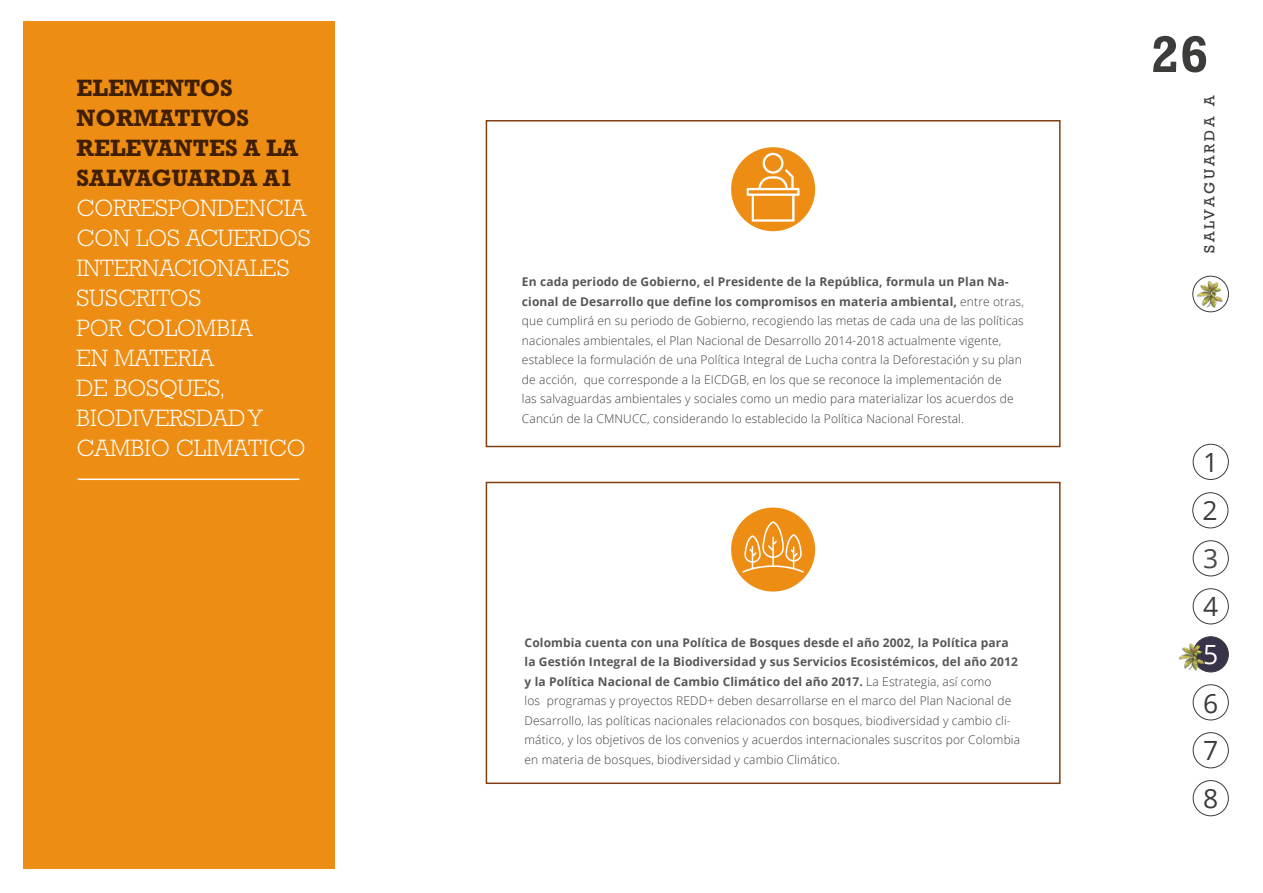
<style>
.page{position:relative;width:1263px;height:893px;background:#fff}
.page>*{position:absolute;margin:0;border:0;box-sizing:border-box;transform-origin:0 0}
.t1{font:700 52.35px "Rockwell";color:#3c3c3b}
.t2{font:26.55px/47.8px "Open Sans";color:#3c3c3b}
.t3{font:26.55px "Open Sans";color:#494848}
.t4{font:26.55px "Open Sans";color:#fff}
.t5{font:300 24px/30px "Rockwell Std";color:#fff}
.t6{font:700 24px/30px "Rockwell Std";color:#401e00}
.t7{font:15px "Rockwell";letter-spacing:.19em;color:#3c3c3b}
.t8{font:300 12px/19.5px "Open Sans";letter-spacing:.01em;color:#3c3c3b}
.s1{font-weight:700;color:#575756}
</style>
<div class="page">
<div style="left:22px;top:22px;width:312px;height:847px;background:#ee8d13"></div>
<div style="left:1193px;top:444px;width:35px;height:36px;border:1px solid #3c3c3b;border-radius:50%"></div>
<div style="left:1193px;top:540px;width:35px;height:36px;border:1px solid #3c3c3b;border-radius:50%"></div>
<div style="left:1193px;top:637px;width:35px;height:35px;background:#383349;border-radius:50%"></div>
<div style="left:1193px;top:636px;width:35px;height:36px;border:1px solid #3c3c3b;border-radius:50%"></div>
<div style="left:1193px;top:732px;width:35px;height:36px;border:1px solid #3c3c3b;border-radius:50%"></div>
<div style="left:1193px;top:780px;width:35px;height:36px;border:1px solid #3c3c3b;border-radius:50%"></div>
<div style="left:1193px;top:588px;width:35px;height:36px;border:1px solid #3c3c3b;border-radius:50%"></div>
<div style="left:1193px;top:684px;width:35px;height:36px;border:1px solid #3c3c3b;border-radius:50%"></div>
<div style="left:1192px;top:492px;width:36px;height:36px;border:1px solid #3c3c3b;border-radius:50%"></div>
<img style="left:1179px;top:643px;width:31px;height:29px">
<div style="left:1192px;top:276px;width:37px;height:36px;border:1px solid #3c3c3b;border-radius:50%"></div>
<img style="left:1192px;top:276px;width:36px;height:36px">
<hr style="left:78px;top:479px;width:221px;height:1px;background:#fff">
<div style="left:486px;top:120px;width:574px;height:327px;border:2px solid #803f12"></div>
<div style="left:486px;top:482px;width:574px;height:302px;border:2px solid #803f12"></div>
<div style="left:731px;top:147px;width:84px;height:84px;background:#ee8d13;border-radius:50%"></div>
<div style="left:731px;top:508px;width:84px;height:84px;background:#ee8d13;border-radius:50%"></div>
<svg style="left:747px;top:153px;width:52px;height:69px"></svg>
<svg style="left:742px;top:521px;width:62px;height:52px"></svg>
<h3 class="t6" style="left:76px;top:73px;width:223px">ELEMENTOS<br>NORMATIVOS<br>RELEVANTES A LA<br>SALVAGUARDA A1</h3>
<h3 class="t5" style="left:76px;top:193px;width:236px">CORRESPONDENCIA<br>CON LOS ACUERDOS<br>INTERNACIONALES<br>SUSCRITOS<br>POR COLOMBIA<br>EN MATERIA<br>DE BOSQUES,<br>BIODIVERSDAD Y<br>CAMBIO CLIMATICO</h3>
<p class="t8" style="left:522px;top:272px;width:503px"><span class="s1">En cada periodo de Gobierno, el Presidente de la República, formula un Plan Na&shy;cional de Desarrollo que define los compromisos en materia ambiental,</span> entre otras, que cumplirá en su periodo de Gobierno, recogiendo las metas de cada una de las políticas nacionales ambientales, el Plan Nacional de Desarrollo 2014-2018 actualmente vigente, establece la formulación de una Política Integral de Lucha contra la Deforestación y su plan de acción, que corresponde a la EICDGB, en los que se reconoce la implementación de<br>las salvaguardas ambientales y sociales como un medio para materializar los acuerdos de Cancún de la CMNUCC, considerando lo establecido la Política Nacional Forestal.</p>
<p class="t8" style="left:525px;top:632px;width:497px"><span class="s1">Colombia cuenta con una Política de Bosques desde el año 2002, la Política para la Gestión Integral de la Biodiversidad y sus Servicios Ecosistémicos, del año 2012 y la Política Nacional de Cambio Climático del año 2017.</span> La Estrategia, así como<br>los programas y proyectos REDD+ deben desarrollarse en el marco del Plan Nacional de Desarrollo, las políticas nacionales relacionados con bosques, biodiversidad y cambio cli&shy;mático, y los objetivos de los convenios y acuerdos internacionales suscritos por Colombia en materia de bosques, biodiversidad y cambio Climático.</p>
<h1 class="t1" style="left:1151px;top:23px;width:59px">26</h1>
<p class="t7" style="left:1201px;top:253px;width:159px;rotate:-90deg">SALVAGUARDA A</p>
<h2 class="t2" style="left:1203px;top:438px;width:17px">1</h2>
<h2 class="t2" style="left:1202px;top:486px;width:17px">2</h2>
<h2 class="t3" style="left:1203px;top:541px;width:17px">3</h2>
<h2 class="t2" style="left:1203px;top:582px;width:17px">4</h2>
<h2 class="t4" style="left:1203px;top:637px;width:17px">5</h2>
<h2 class="t2" style="left:1203px;top:678px;width:17px">6</h2>
<h2 class="t2" style="left:1203px;top:726px;width:17px">7<br>8</h2>
</div>
